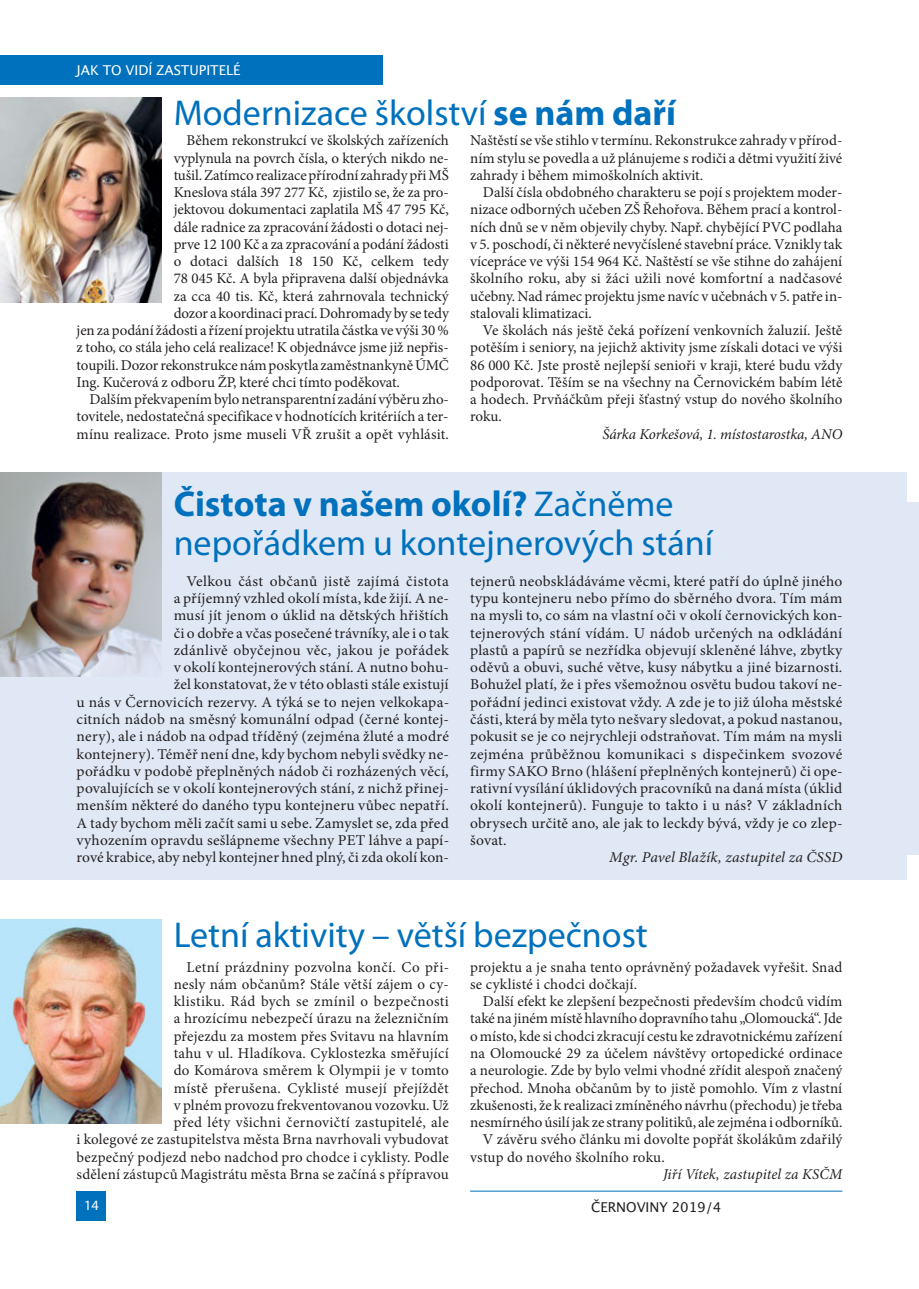
<style>
.page{position:relative;width:919px;height:1289px;background:#fff}
.page>*{position:absolute;margin:0;border:0;box-sizing:border-box;transform-origin:0 0}
.t1{font:36px/39px "Myriad Pro";color:#0071bc}
.t2{font:15px/17.2px "Minion Pro";letter-spacing:.005em;color:#231f20;text-align:justify}
.t3{font:italic 15px "Minion Pro";color:#231f20}
.t4{font:14.25px "Myriad Pro";color:#fff}
.t5{font:13.5px "Lucida Grande";color:#fff}
.t6{font:13.5px "Lucida Grande";color:#231f20}
.s1{font-weight:700}
</style>
<div class="page">
<hr style="left:470px;top:1190px;width:372px;height:1px;background:#0071bc">
<div style="left:0;top:55px;width:383px;height:30px;background:#0071bc"></div>
<div style="left:77px;top:1191px;width:29px;height:29px;background:#0071bc"></div>
<div style="left:904px;top:502px;width:14px;height:353px;background:#e0e7f5"></div>
<img style="left:0;top:98px;width:162px;height:204px">
<div style="left:0;top:472px;width:906px;height:408px;background:#e0e7f5"></div>
<img style="left:0;top:472px;width:162px;height:204px">
<img style="left:0;top:919px;width:162px;height:204px">
<p class="t5" style="left:77px;top:63px;width:165px">JAK TO VIDÍ ZASTUPITELÉ</p>
<h1 class="t1" style="left:174px;top:97px;width:504px">Modernizace školství <span class="s1">se nám daří</span></h1>
<p class="t2" style="left:186px;top:133px;width:264px">Během rekonstrukcí ve školských zařízeních</p>
<p class="t2" style="left:174px;top:150px;width:276px">vyplynula na povrch čísla, o kterých nikdo ne-</p>
<p class="t2" style="left:174px;top:168px;width:276px">tušil. Zatímco realizace přírodní zahrady při MŠ</p>
<p class="t2" style="left:174px;top:185px;width:276px">Kneslova stála 397 277 Kč, zjistilo se, že za pro-</p>
<p class="t2" style="left:174px;top:202px;width:276px">jektovou dokumentaci zaplatila MŠ 47 795 Kč,</p>
<p class="t2" style="left:174px;top:219px;width:276px">dále radnice za zpracování žádosti o dotaci nej-</p>
<p class="t2" style="left:174px;top:237px;width:276px">prve 12 100 Kč a za zpracování a podání žádosti</p>
<p class="t2" style="left:174px;top:254px;width:277px">o dotaci dalších 18 150 Kč, celkem tedy</p>
<p class="t2" style="left:174px;top:271px;width:276px">78 045 Kč. A byla připravena další objednávka</p>
<p class="t2" style="left:174px;top:288px;width:276px">za cca 40 tis. Kč, která zahrnovala technický</p>
<p class="t2" style="left:174px;top:306px;width:277px">dozor a koordinaci prací. Dohromady by se tedy</p>
<p class="t2" style="left:77px;top:323px;width:373px">jen za podání žádosti a řízení projektu utratila částka ve výši 30 %</p>
<p class="t2" style="left:77px;top:340px;width:373px">z toho, co stála jeho celá realizace! K objednávce jsme již nepřis-</p>
<p class="t2" style="left:77px;top:357px;width:374px">toupili. Dozor rekonstrukce nám poskytla zaměstnankyně ÚMČ</p>
<p class="t2" style="left:77px;top:375px;width:325px">Ing. Kučerová z odboru ŽP, které chci tímto poděkovat.</p>
<p class="t2" style="left:89px;top:392px;width:361px">Dalším překvapením bylo netransparentní zadání výběru zho-</p>
<p class="t2" style="left:77px;top:409px;width:373px">tovitele, nedostatečná specifikace v hodnotících kritériích a ter-</p>
<p class="t2" style="left:77px;top:426px;width:374px">mínu realizace. Proto jsme museli VŘ zrušit a opět vyhlásit.</p>
<p class="t2" style="left:470px;top:133px;width:374px">Naštěstí se vše stihlo v termínu. Rekonstrukce zahrady v přírod&shy;ním stylu se povedla a už plánujeme s rodiči a dětmi využití živé zahrady i během mimoškolních aktivit.</p>
<p class="t2" style="left:470px;top:185px;width:374px;text-indent:13px">Další čísla obdobného charakteru se pojí s projektem moder&shy;nizace odborných učeben ZŠ Řehořova. Během prací a kontrol&shy;ních dnů se v něm objevily chyby. Např. chybějící PVC podlaha v 5. poschodí, či některé nevyčíslené stavební práce. Vznikly tak vícepráce ve výši 154 964 Kč. Naštěstí se vše stihne do zahájení školního roku, aby si žáci užili nové komfortní a nadčasové učebny. Nad rámec projektu jsme navíc v učebnách v 5. patře in&shy;stalovali klimatizaci.</p>
<p class="t2" style="left:470px;top:323px;width:374px;text-indent:13px">Ve školách nás ještě čeká pořízení venkovních žaluzií. Ještě potěším i seniory, na jejichž aktivity jsme získali dotaci ve výši 86 000 Kč. Jste prostě nejlepší senioři v kraji, které budu vždy podporovat. Těším se na všechny na Černovickém babím létě a hodech. Prvňáčkům přeji šťastný vstup do nového školního roku.</p>
<p class="t3" style="left:602px;top:428px;width:241px">Šárka Korkešová, 1. místostarostka, ANO</p>
<h1 class="t1" style="left:174px;top:487px;width:541px"><span class="s1">Čistota v našem okolí?</span> Začněme nepořádkem u kontejnerových stání</h1>
<p class="t2" style="left:77px;top:574px;width:374px;text-align:right">Velkou část občanů jistě zajímá čistota<br>a příjemný vzhled okolí místa, kde žijí. A ne-<br>musí jít jenom o úklid na dětských hřištích<br>či o dobře a včas posečené trávníky, ale i o tak<br>zdánlivě obyčejnou věc, jakou je pořádek<br>v okolí kontejnerových stání. A nutno bohu-<br>žel konstatovat, že v této oblasti stále existují<br>u nás v Černovicích rezervy. A týká se to nejen velkokapa&shy;citních nádob na směsný komunální odpad (černé kontej&shy;nery), ale i nádob na odpad tříděný (zejména žluté a modré kontejnery). Téměř není dne, kdy bychom nebyli svědky ne&shy;pořádku v podobě přeplněných nádob či rozházených věcí, povalujících se v okolí kontejnerových stání, z nichž přinej&shy;menším některé do daného typu kontejneru vůbec nepatří.<br>A tady bychom měli začít sami u sebe. Zamyslet se, zda před vyhozením opravdu sešlápneme všechny PET láhve a papí&shy;rové krabice, aby nebyl kontejner hned plný, či zda okolí kon-</p>
<p class="t2" style="left:470px;top:574px;width:374px">tejnerů neobskládáváme věcmi, které patří do úplně jiného typu kontejneru nebo přímo do sběrného dvora. Tím mám na mysli to, co sám na vlastní oči v okolí černovických kon&shy;tejnerových stání vídám. U nádob určených na odkládání plastů a papírů se nezřídka objevují skleněné láhve, zbytky oděvů a obuvi, suché větve, kusy nábytku a jiné bizarnosti.<br>Bohužel platí, že i přes všemožnou osvětu budou takoví ne&shy;pořádní jedinci existovat vždy. A zde je to již úloha městské části, která by měla tyto nešvary sledovat, a pokud nastanou, pokusit se je co nejrychleji odstraňovat. Tím mám na mysli zejména průběžnou komunikaci s dispečinkem svozové firmy SAKO Brno (hlášení přeplněných kontejnerů) či ope&shy;rativní vysílání úklidových pracovníků na daná místa (úklid okolí kontejnerů). Funguje to takto i u nás? V základních obrysech určitě ano, ale jak to leckdy bývá, vždy je co zlep&shy;šovat.</p>
<p class="t3" style="left:609px;top:851px;width:234px">Mgr. Pavel Blažík, zastupitel za ČSSD</p>
<h1 class="t1" style="left:174px;top:918px;width:475px">Letní aktivity – větší bezpečnost</h1>
<p class="t2" style="left:77px;top:959px;width:374px;text-align:right">Letní prázdniny pozvolna končí. Co při-<br>nesly nám občanům? Stále větší zájem o cy-<br>klistiku. Rád bych se zmínil o bezpečnosti<br>a hrozícímu nebezpečí úrazu na železničním<br>přejezdu za mostem přes Svitavu na hlavním<br>tahu v ul. Hladíkova. Cyklostezka směřující<br>do Komárova směrem k Olympii je v tomto<br>místě přerušena. Cyklisté musejí přejíždět<br>v plném provozu frekventovanou vozovku. Už<br>před léty všichni černovičtí zastupitelé, ale<br>i kolegové ze zastupitelstva města Brna navrhovali vybudovat bezpečný podjezd nebo nadchod pro chodce i cyklisty. Podle sdělení zástupců Magistrátu města Brna se začíná s přípravou</p>
<p class="t2" style="left:470px;top:959px;width:374px">projektu a je snaha tento oprávněný požadavek vyřešit. Snad se cyklisté i chodci dočkají.</p>
<p class="t2" style="left:483px;top:994px;width:361px">Další efekt ke zlepšení bezpečnosti především chodců vidím</p>
<p class="t2" style="left:470px;top:1011px;width:373px">také na jiném místě hlavního dopravního tahu „Olomoucká“. Jde</p>
<p class="t2" style="left:470px;top:1028px;width:374px">o místo, kde si chodci zkracují cestu ke zdravotnickému zařízení</p>
<p class="t2" style="left:470px;top:1045px;width:374px">na Olomoucké 29 za účelem návštěvy ortopedické ordinace</p>
<p class="t2" style="left:470px;top:1063px;width:374px">a neurologie. Zde by bylo velmi vhodné zřídit alespoň značený</p>
<p class="t2" style="left:470px;top:1080px;width:373px">přechod. Mnoha občanům by to jistě pomohlo. Vím z vlastní</p>
<p class="t2" style="left:470px;top:1097px;width:374px">zkušenosti, že k realizaci zmíněného návrhu (přechodu) je třeba</p>
<p class="t2" style="left:470px;top:1114px;width:374px">nesmírného úsilí jak ze strany politiků, ale zejména i odborníků.</p>
<p class="t2" style="left:483px;top:1132px;width:361px">V závěru svého článku mi dovolte popřát školákům zdařilý</p>
<p class="t2" style="left:470px;top:1149px;width:196px">vstup do nového školního roku.</p>
<p class="t3" style="left:663px;top:1168px;width:181px">Jiří Vítek, zastupitel za KSČM</p>
<p class="t4" style="left:84px;top:1199px;width:16px">14</p>
<p class="t6" style="left:591px;top:1198px;width:132px">ČERNOVINY 2019/4</p>
</div>
